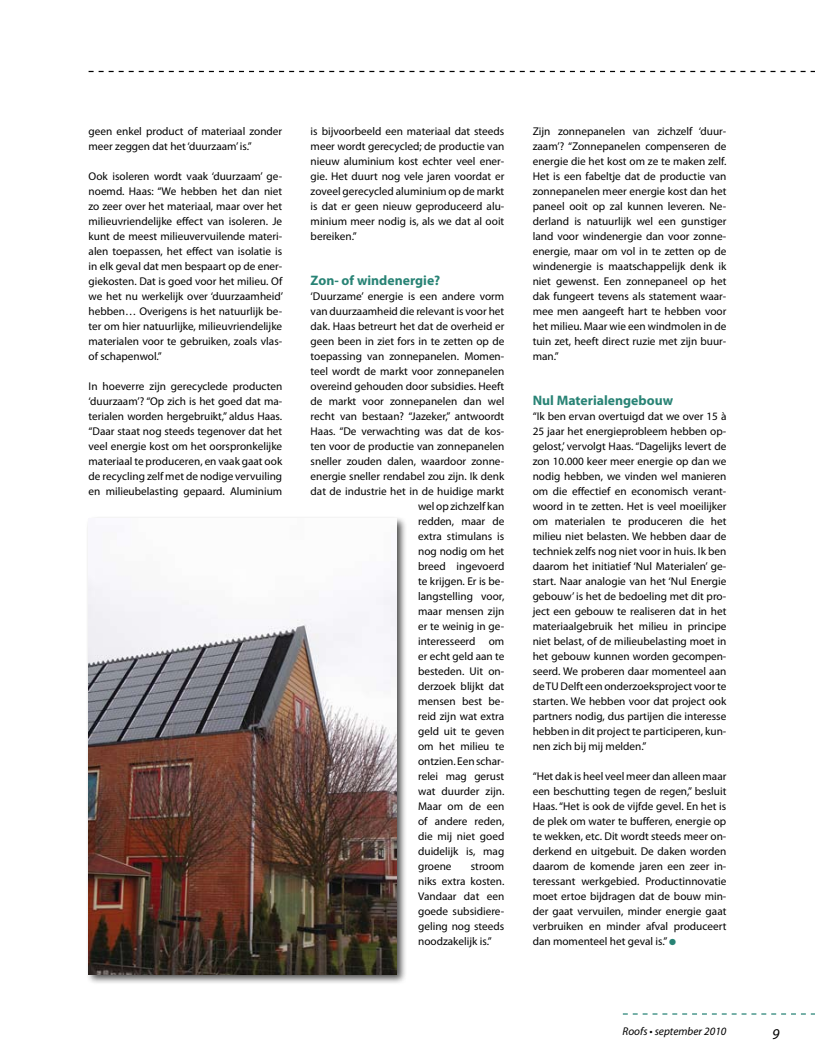
<style>
.page{position:relative;width:815px;height:1063px;background:#fff}
.page>*{position:absolute;margin:0;border:0;box-sizing:border-box;transform-origin:0 0}
.t1{font:italic 15px "Myriad Pro";color:#000}
.t2{font:700 13.75px "Myriad Pro";color:#288375}
.t3{font:11.25px/15px "Myriad Pro";color:#000;text-align:justify}
.t4{font:italic 11.25px "Myriad Pro";color:#000}
.s1{color:#288375}
</style>
<div class="page">
<svg style="left:89px;top:71px;width:726px;height:1px"></svg>
<svg style="left:623px;top:1013px;width:192px;height:2px"></svg>
<div style="left:85px;top:515px;width:322px;height:470px;background:#000;opacity:.7"></div>
<img style="left:89px;top:519px;width:308px;height:455px">
<p class="t3" style="left:89px;top:124px;width:195px">geen enkel product of materiaal zonder meer zeggen dat het ‘duurzaam’ is.”</p>
<p class="t3" style="left:89px;top:169px;width:196px">Ook isoleren wordt vaak ‘duurzaam’ ge&shy;noemd. Haas: “We hebben het dan niet zo zeer over het materiaal, maar over het milieuvriendelijke effect van isoleren. Je kunt de meest milieuvervuilende materi&shy;alen toepassen, het effect van isolatie is in elk geval dat men bespaart op de ener&shy;giekosten. Dat is goed voor het milieu. Of we het nu werkelijk over ‘duurzaamheid’ hebben… Overigens is het natuurlijk be&shy;ter om hier natuurlijke, milieuvriendelijke materialen voor te gebruiken, zoals vlas&shy;of schapenwol.”</p>
<p class="t3" style="left:89px;top:379px;width:195px">In hoeverre zijn gerecyclede producten ‘duurzaam’? “Op zich is het goed dat ma&shy;terialen worden hergebruikt,” aldus Haas. “Daar staat nog steeds tegenover dat het veel energie kost om het oorspronkelijke materiaal te produceren, en vaak gaat ook de recycling zelf met de nodige vervuiling en milieubelasting gepaard. Aluminium</p>
<p class="t3" style="left:311px;top:123px;width:195px">is bijvoorbeeld een materiaal dat steeds meer wordt gerecycled; de productie van nieuw aluminium kost echter veel ener&shy;gie. Het duurt nog vele jaren voordat er zoveel gerecycled aluminium op de markt is dat er geen nieuw geproduceerd alu&shy;minium meer nodig is, als we dat al ooit bereiken.”</p>
<p class="t2" style="left:311px;top:271px;width:131px">Zon- of windenergie?</p>
<p class="t3" style="left:311px;top:289px;width:195px">‘Duurzame’ energie is een andere vorm</p>
<p class="t3" style="left:311px;top:304px;width:195px">van duurzaamheid die relevant is voor het</p>
<p class="t3" style="left:311px;top:319px;width:195px">dak. Haas betreurt het dat de overheid er</p>
<p class="t3" style="left:311px;top:334px;width:195px">geen been in ziet fors in te zetten op de</p>
<p class="t3" style="left:311px;top:349px;width:195px">toepassing van zonnepanelen. Momen-</p>
<p class="t3" style="left:311px;top:364px;width:195px">teel wordt de markt voor zonnepanelen</p>
<p class="t3" style="left:311px;top:379px;width:195px">overeind gehouden door subsidies. Heeft</p>
<p class="t3" style="left:311px;top:394px;width:195px">de markt voor zonnepanelen dan wel</p>
<p class="t3" style="left:311px;top:409px;width:195px">recht van bestaan? “Jazeker,” antwoordt</p>
<p class="t3" style="left:311px;top:424px;width:195px">Haas. “De verwachting was dat de kos-</p>
<p class="t3" style="left:311px;top:439px;width:195px">ten voor de productie van zonnepanelen</p>
<p class="t3" style="left:311px;top:454px;width:195px">sneller zouden dalen, waardoor zonne-</p>
<p class="t3" style="left:311px;top:469px;width:195px">energie sneller rendabel zou zijn. Ik denk</p>
<p class="t3" style="left:311px;top:484px;width:195px">dat de industrie het in de huidige markt</p>
<p class="t3" style="left:418px;top:498px;width:88px">wel op zichzelf kan</p>
<p class="t3" style="left:418px;top:513px;width:88px">redden, maar de</p>
<p class="t3" style="left:418px;top:528px;width:88px">extra stimulans is</p>
<p class="t3" style="left:418px;top:543px;width:88px">nog nodig om het</p>
<p class="t3" style="left:418px;top:558px;width:88px">breed ingevoerd</p>
<p class="t3" style="left:418px;top:573px;width:88px">te krijgen. Er is be-</p>
<p class="t3" style="left:418px;top:588px;width:88px">langstelling voor,</p>
<p class="t3" style="left:418px;top:603px;width:88px">maar mensen zijn</p>
<p class="t3" style="left:418px;top:618px;width:88px">er te weinig in ge-</p>
<p class="t3" style="left:418px;top:633px;width:88px">ïnteresseerd om</p>
<p class="t3" style="left:418px;top:648px;width:88px">er echt geld aan te</p>
<p class="t3" style="left:418px;top:663px;width:88px">besteden. Uit on-</p>
<p class="t3" style="left:418px;top:678px;width:88px">derzoek blijkt dat</p>
<p class="t3" style="left:418px;top:693px;width:88px">mensen best be-</p>
<p class="t3" style="left:418px;top:708px;width:88px">reid zijn wat extra</p>
<p class="t3" style="left:418px;top:723px;width:88px">geld uit te geven</p>
<p class="t3" style="left:418px;top:738px;width:88px">om het milieu te</p>
<p class="t3" style="left:418px;top:753px;width:88px">ontzien. Een schar-</p>
<p class="t3" style="left:418px;top:768px;width:88px">relei mag gerust</p>
<p class="t3" style="left:418px;top:783px;width:88px">wat duurder zijn.</p>
<p class="t3" style="left:418px;top:798px;width:88px">Maar om de een</p>
<p class="t3" style="left:418px;top:813px;width:88px">of andere reden,</p>
<p class="t3" style="left:418px;top:828px;width:88px">die mij niet goed</p>
<p class="t3" style="left:418px;top:843px;width:88px">duidelijk is, mag</p>
<p class="t3" style="left:418px;top:858px;width:35px">groene</p>
<p class="t3" style="left:418px;top:858px;width:88px;text-indent:53px">stroom niks extra kosten.<br>Vandaar dat een goede subsidiere&shy;geling nog steeds noodzakelijk is.”</p>
<p class="t3" style="left:533px;top:123px;width:195px">Zijn zonnepanelen van zichzelf ‘duur&shy;zaam’? “Zonnepanelen compenseren de energie die het kost om ze te maken zelf.<br>Het is een fabeltje dat de productie van zonnepanelen meer energie kost dan het paneel ooit op zal kunnen leveren. Ne&shy;derland is natuurlijk wel een gunstiger land voor windenergie dan voor zonne&shy;energie, maar om vol in te zetten op de windenergie is maatschappelijk denk ik niet gewenst. Een zonnepaneel op het dak fungeert tevens als statement waar&shy;mee men aangeeft hart te hebben voor het milieu. Maar wie een windmolen in de tuin zet, heeft direct ruzie met zijn buur&shy;man.”</p>
<p class="t2" style="left:533px;top:391px;width:142px">Nul Materialengebouw</p>
<p class="t3" style="left:533px;top:409px;width:195px">“Ik ben ervan overtuigd dat we over 15 à 25 jaar het energieprobleem hebben op&shy;gelost,’ vervolgt Haas. “Dagelijks levert de zon 10.000 keer meer energie op dan we nodig hebben, we vinden wel manieren om die effectief en economisch verant&shy;woord in te zetten. Het is veel moeilijker om materialen te produceren die het milieu niet belasten. We hebben daar de techniek zelfs nog niet voor in huis. Ik ben daarom het initiatief ‘Nul Materialen’ ge&shy;start. Naar analogie van het ‘Nul Energie gebouw’ is het de bedoeling met dit pro&shy;ject een gebouw te realiseren dat in het materiaalgebruik het milieu in principe niet belast, of de milieubelasting moet in het gebouw kunnen worden gecompen&shy;seerd. We proberen daar momenteel aan de TU Delft een onderzoeksproject voor te starten. We hebben voor dat project ook partners nodig, dus partijen die interesse hebben in dit project te participeren, kun&shy;nen zich bij mij melden.”</p>
<p class="t3" style="left:533px;top:768px;width:195px">“Het dak is heel veel meer dan alleen maar een beschutting tegen de regen,” besluit Haas. “Het is ook de vijfde gevel. En het is de plek om water te bufferen, energie op te wekken, etc. Dit wordt steeds meer on&shy;derkend en uitgebuit. De daken worden daarom de komende jaren een zeer in&shy;teressant werkgebied. Productinnovatie moet ertoe bijdragen dat de bouw min&shy;der gaat vervuilen, minder energie gaat verbruiken en minder afval produceert dan momenteel het geval is.” <span class="s1">●</span></p>
<p class="t4" style="left:622px;top:1024px;width:105px">Roofs • september 2010</p>
<h1 class="t1" style="left:772px;top:1025px;width:9px">9</h1>
</div>
